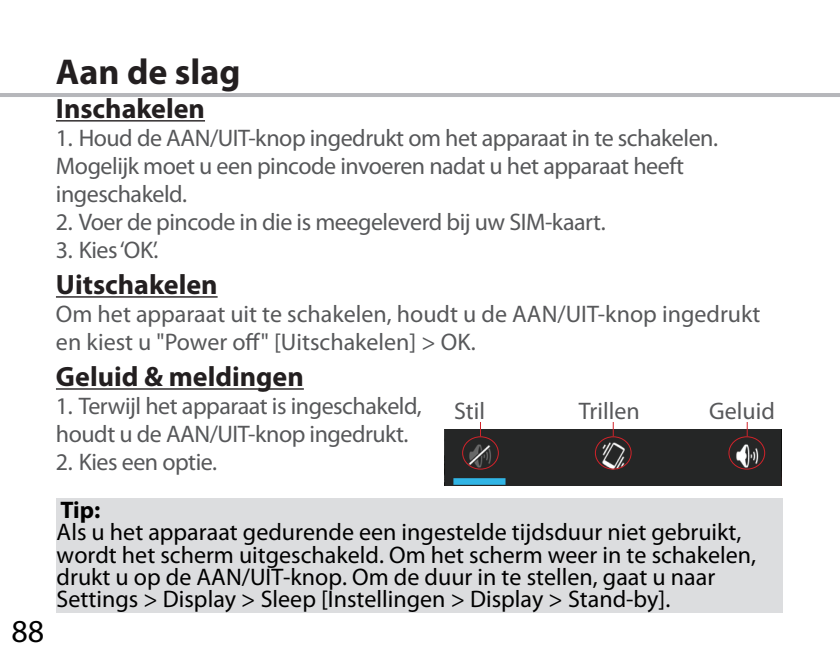
<style>
.page{position:relative;width:840px;height:658px;background:#fff}
.page>*{position:absolute;margin:0;border:0;box-sizing:border-box;transform-origin:0 0}
.t1{font:700 36px "Myriad Pro";color:#231f20}
.t2{font:32px "Myriad Pro";color:#000}
.t3{font:700 28px "Myriad Pro";color:#231f20}
.t4{font:24px/28px "Myriad Pro";letter-spacing:-.02em;color:#57585a}
.t5{font:24px/22.4px "Myriad Pro";color:#000}
.t6{font:24px/28px "Myriad Pro";color:#57585a}
.t7{font:700 24px "Myriad Pro";color:#000}
</style>
<div class="page">
<div style="left:57px;top:498px;width:725px;height:114px;background:#dcdddf"></div>
<hr style="left:0;top:93px;width:839px;height:4px;background:#b6b7bb">
<img style="left:444px;top:430px;width:337px;height:55px">
<div style="left:594px;top:436px;width:37px;height:33px;border:1px solid #d1232a;border-radius:50%"></div>
<svg style="left:612px;top:422px;width:1px;height:14px"></svg>
<div style="left:728px;top:436px;width:36px;height:33px;border:1px solid #d1232a;border-radius:50%"></div>
<svg style="left:746px;top:422px;width:1px;height:14px"></svg>
<div style="left:462px;top:436px;width:36px;height:33px;border:1px solid #d1232a;border-radius:50%"></div>
<svg style="left:479px;top:422px;width:2px;height:14px"></svg>
<hr style="left:56px;top:120px;width:149px;height:1px;background:#231f20">
<hr style="left:56px;top:296px;width:161px;height:1px;background:#231f20">
<hr style="left:56px;top:388px;width:248px;height:1px;background:#231f20">
<h2 class="t2" style="left:11px;top:611px;width:34px">88</h2>
<h1 class="t1" style="left:56px;top:48px;width:186px">Aan de slag</h1>
<p class="t3" style="left:56px;top:90px;width:150px">Inschakelen</p>
<p class="t4" style="left:56px;top:124px;width:663px">1. Houd de AAN/UIT-knop ingedrukt om het apparaat in te schakelen.<br>Mogelijk moet u een pincode invoeren nadat u het apparaat heeft ingeschakeld.</p>
<p class="t4" style="left:56px;top:208px;width:551px">2. Voer de pincode in die is meegeleverd bij uw SIM-kaart.</p>
<p class="t4" style="left:56px;top:236px;width:104px">3. Kies ‘OK’.</p>
<p class="t3" style="left:56px;top:266px;width:163px">Uitschakelen</p>
<p class="t6" style="left:56px;top:300px;width:705px">Om het apparaat uit te schakelen, houdt u de AAN/UIT-knop ingedrukt en kiest u "Power off" [Uitschakelen] &gt; OK.</p>
<p class="t3" style="left:56px;top:358px;width:249px">Geluid &amp; meldingen</p>
<p class="t4" style="left:56px;top:392px;width:367px">1. Terwijl het apparaat is ingeschakeld, houdt u de AAN/UIT-knop ingedrukt.</p>
<p class="t4" style="left:56px;top:448px;width:162px">2. Kies een optie.</p>
<p class="t7" style="left:61px;top:494px;width:41px">Tip:</p>
<p class="t5" style="left:57px;top:520px;width:700px">Als u het apparaat gedurende een ingestelde tijdsduur niet gebruikt, wordt het scherm uitgeschakeld. Om het scherm weer in te schakelen, drukt u op de AAN/UIT-knop. Om de duur in te stellen, gaat u naar Settings &gt; Display &gt; Sleep [Instellingen &gt; Display &gt; Stand-by].</p>
<p class="t4" style="left:454px;top:397px;width:32px">Stil</p>
<p class="t6" style="left:578px;top:397px;width:63px">Trillen</p>
<p class="t4" style="left:708px;top:397px;width:67px">Geluid</p>
</div>
